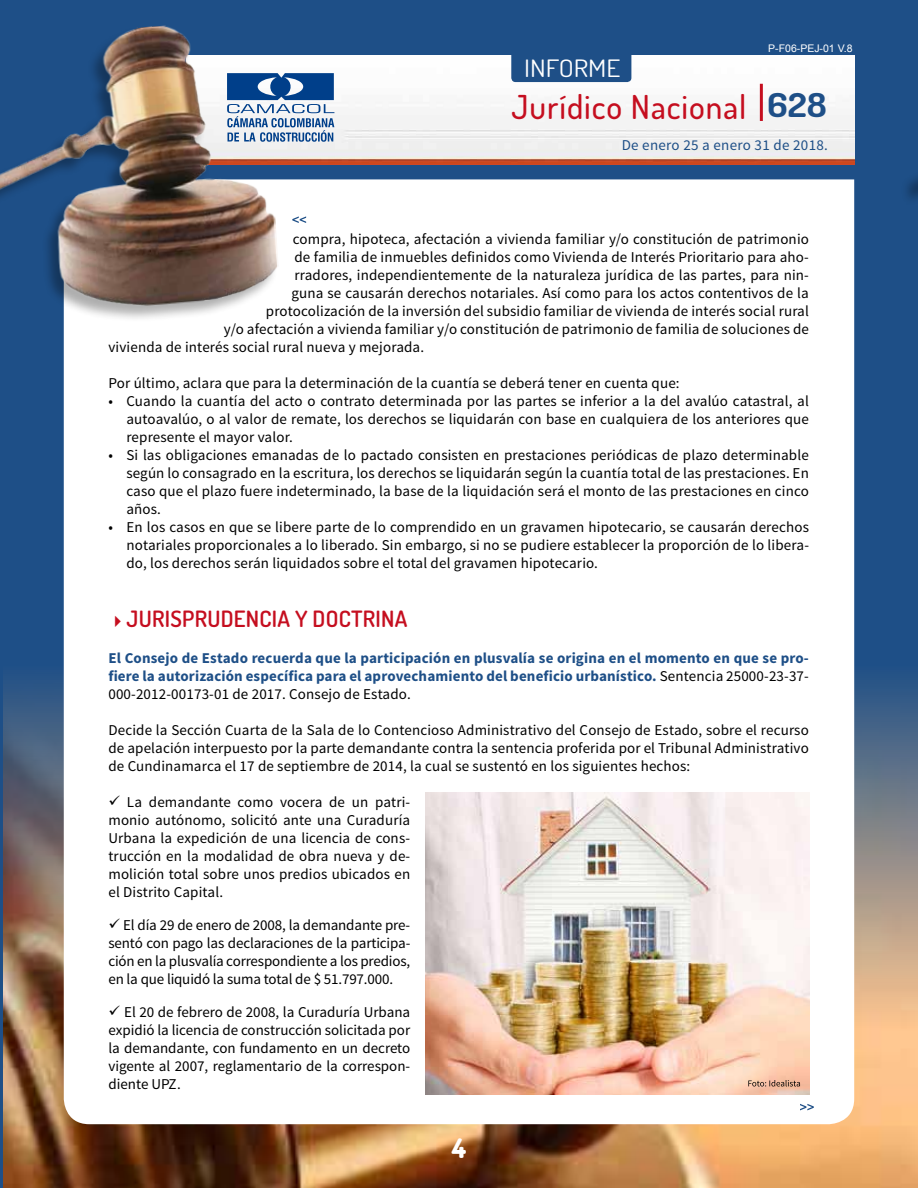
<style>
.page{position:relative;width:918px;height:1188px;background:#1e4f87}
.page>*{position:absolute;margin:0;border:0;box-sizing:border-box;transform-origin:0 0}
.t1{font:500 33px "Dosis";letter-spacing:.03em;color:#c50e1f}
.t2{font:800 27px "Dosis";color:#fff}
.t3{font:24px "Dosis";color:#fff;scale:1.14 1}
.t4{font:600 22.5px "Dosis";letter-spacing:.01em;color:#c50e1f}
.t5{font:15px/18px "Source Sans Pro";letter-spacing:.01em;color:#000;text-align:justify}
.t6{font:700 15px/18px "Source Sans Pro";letter-spacing:.01em;color:#1e4f87;text-align:justify}
.t7{font:15px "Source Sans Pro";letter-spacing:.02em;color:#1e4f87}
.t8{font:10.5px "Arial";color:#fff}
.s1{font-weight:700;color:#1e4f87}
.s2{font-weight:400;color:#000}
</style>
<div class="page">
<img style="left:4px;top:665px;width:914px;height:523px">
<div style="left:64px;top:179px;width:790px;height:945px;background:#fff"></div>
<img style="left:281px;top:55px;width:573px;height:109px">
<div style="left:511px;top:37px;width:120px;height:45px;background:#1e4f87;border-radius:4px"></div>
<hr style="left:760px;top:84px;width:3px;height:37px;background:#c50e1f">
<div style="left:0;top:26px;width:278px;height:297px;background:#000;opacity:.32"></div>
<img style="left:0;top:25px;width:281px;height:291px">
<svg style="left:227px;top:73px;width:107px;height:69px;background:#7898be"></svg>
<svg style="left:292px;top:216px;width:14px;height:7px"></svg>
<svg style="left:800px;top:1104px;width:14px;height:6px"></svg>
<img style="left:425px;top:793px;width:385px;height:301px">
<svg style="left:748px;top:1080px;width:52px;height:7px"></svg>
<h3 class="t3" style="left:524px;top:53px;width:86px">INFORME</h3>
<p class="t8" style="left:768px;top:42px;width:86px">P-F06-PEJ-01 V.8</p>
<h1 class="t1" style="left:512px;top:85px;width:317px">Jurídico Nacional <span class="s1">628</span></h1>
<p class="t7" style="left:622px;top:136px;width:208px">De enero 25 a enero 31 de 2018.</p>
<p class="t5" style="left:293px;top:231px;width:518px">compra, hipoteca, afectación a vivienda familiar y/o constitución de patrimonio</p>
<p class="t5" style="left:294px;top:249px;width:516px">de familia de inmuebles definidos como Vivienda de Interés Prioritario para aho-</p>
<p class="t5" style="left:294px;top:267px;width:516px">rradores, independientemente de la naturaleza jurídica de las partes, para nin-</p>
<p class="t5" style="left:291px;top:285px;width:519px">guna se causarán derechos notariales. Así como para los actos contentivos de la</p>
<p class="t5" style="left:266px;top:303px;width:545px">protocolización de la inversión del subsidio familiar de vivienda de interés social rural</p>
<p class="t5" style="left:224px;top:321px;width:587px">y/o afectación a vivienda familiar y/o constitución de patrimonio de familia de soluciones de</p>
<p class="t5" style="left:108px;top:339px;width:317px">vivienda de interés social rural nueva y mejorada.</p>
<p class="t5" style="left:108px;top:375px;width:573px">Por último, aclara que para la determinación de la cuantía se deberá tener en cuenta que:</p>
<p class="t5" style="left:126px;top:393px;width:684px;text-indent:-18px">• Cuando la cuantía del acto o contrato determinada por las partes se inferior a la del avalúo catastral, al autoavalúo, o al valor de remate, los derechos se liquidarán con base en cualquiera de los anteriores que represente el mayor valor.</p>
<p class="t5" style="left:126px;top:447px;width:684px;text-indent:-18px">• Si las obligaciones emanadas de lo pactado consisten en prestaciones periódicas de plazo determinable según lo consagrado en la escritura, los derechos se liquidarán según la cuantía total de las prestaciones. En caso que el plazo fuere indeterminado, la base de la liquidación será el monto de las prestaciones en cinco años.</p>
<p class="t5" style="left:126px;top:519px;width:684px;text-indent:-18px">• En los casos en que se libere parte de lo comprendido en un gravamen hipotecario, se causarán derechos notariales proporcionales a lo liberado. Sin embargo, si no se pudiere establecer la proporción de lo libera&shy;do, los derechos serán liquidados sobre el total del gravamen hipotecario.</p>
<h3 class="t4" style="left:108px;top:604px;width:301px">✔JURISPRUDENCIA Y DOCTRINA</h3>
<p class="t6" style="left:108px;top:649px;width:702px">El Consejo de Estado recuerda que la participación en plusvalía se origina en el momento en que se pro&shy;fiere la autorización específica para el aprovechamiento del beneficio urbanístico. <span class="s2">Sentencia 25000-23-37- 000-2012-00173-01 de 2017. Consejo de Estado.</span></p>
<p class="t5" style="left:108px;top:721px;width:702px">Decide la Sección Cuarta de la Sala de lo Contencioso Administrativo del Consejo de Estado, sobre el recurso de apelación interpuesto por la parte demandante contra la sentencia proferida por el Tribunal Administrativo de Cundinamarca el 17 de septiembre de 2014, la cual se sustentó en los siguientes hechos:</p>
<p class="t5" style="left:108px;top:793px;width:303px">✓ La demandante como vocera de un patri&shy;monio autónomo, solicitó ante una Curaduría Urbana la expedición de una licencia de cons&shy;trucción en la modalidad de obra nueva y de&shy;molición total sobre unos predios ubicados en el Distrito Capital.</p>
<p class="t5" style="left:108px;top:916px;width:303px">✓ El día 29 de enero de 2008, la demandante pre&shy;sentó con pago las declaraciones de la participa&shy;ción en la plusvalía correspondiente a los predios, en la que liquidó la suma total de $ 51.797.000.</p>
<p class="t5" style="left:108px;top:1003px;width:303px">✓ El 20 de febrero de 2008, la Curaduría Urbana expidió la licencia de construcción solicitada por la demandante, con fundamento en un decreto vigente al 2007, reglamentario de la correspon&shy;diente UPZ.</p>
<h2 class="t2" style="left:452px;top:1131px;width:16px">4</h2>
</div>
